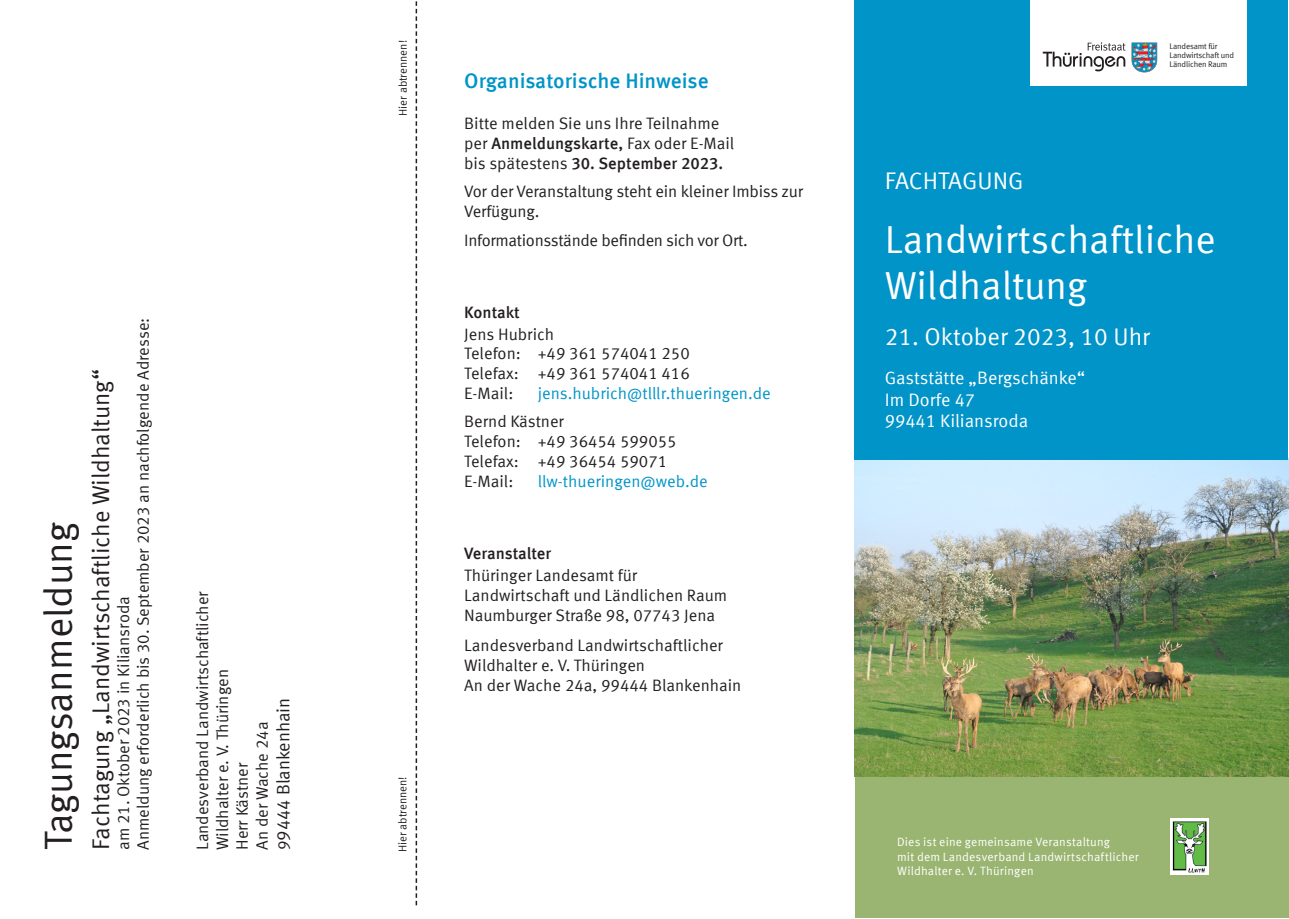
<style>
.page{position:relative;width:1289px;height:919px;background:#fff}
.page>*{position:absolute;margin:0;border:0;box-sizing:border-box;transform-origin:0 0}
.Titel_1{font:39px/46.8px "Meta Offc Pro Norm";color:#fff}
.Titel_1-2{font:39px "Meta Offc Pro Norm";color:#231f20}
.Titel_2{font:24px "Meta Offc Pro Norm";color:#231f20}
.Titel_2-2{font:24px "Meta Offc Pro Norm";color:#fff}
.Zwischenüberschrift{font:500 21px "Meta Offc Pro";letter-spacing:-.005em;color:#0094c8}
.Titel_3{font:18px "Meta Offc Pro Norm";color:#fff}
.Fließtext{font:18px "Meta Offc Pro Norm";color:#231f20}
.Fließtext-2{font:16.5px/19.8px "Meta Offc Pro Norm";color:#231f20}
.Fließtext-3{font:16.5px "Meta Offc Pro Norm";color:#0094c8}
.Fließtext-4{font:16.5px "Meta Offc Pro Norm";letter-spacing:-.02em;color:#231f20}
.Titel_3-2{font:16.5px "Meta Offc Pro Norm";color:#231f20}
.Fließtext-5{font:500 16.5px "Meta Offc Pro";letter-spacing:-.005em;color:#231f20}
.t1{font:12px/14.4px "Meta Offc Pro Norm";letter-spacing:.01em;color:#fff}
.Tabelle_7_5_pt{font:11.25px "Meta Offc Pro Norm";color:#231f20}
.t2{font:8.1px/9px "Meta Offc Pro Norm";letter-spacing:-.02em;color:#231f20}
.s1{font-size:16.5px}
.s2{font-family:"Meta Offc Pro";font-weight:500}
</style>
<div class="page">
<div style="left:854px;top:776px;width:434px;height:141px;background:#99b571"></div>
<img style="left:854px;top:458px;width:434px;height:318px">
<div style="left:1169px;top:818px;width:39px;height:57px;background:#fff"></div>
<img style="left:1172px;top:821px;width:35px;height:52px">
<div style="left:854px;top:0;width:433px;height:459px;background:#0094c8"></div>
<div style="left:1029px;top:0;width:217px;height:85px;background:#fff"></div>
<svg style="left:1042px;top:42px;width:83px;height:29px"></svg>
<svg style="left:1131px;top:43px;width:26px;height:29px"></svg>
<svg style="left:415px;top:1px;width:2px;height:904px"></svg>
<p class="Titel_1-2" style="left:29px;top:850px;width:329px;rotate:-90deg">Tagungsanmeldung</p>
<p class="Fließtext-2" style="left:132px;top:850px;width:533px;rotate:-90deg">Anmeldung erforderlich bis 30. September 2023 an nachfolgende Adresse:</p>
<p class="Titel_2" style="left:83px;top:850px;width:482px;rotate:-90deg">Fachtagung „Landwirtschaftliche Wildhaltung“</p>
<p class="Titel_3-2" style="left:111px;top:850px;width:255px;rotate:-90deg">am 21. Oktober 2023 in Kiliansroda</p>
<p class="Fließtext-2" style="left:192px;top:850px;width:260px;rotate:-90deg">Landesverband Landwirtschaftlicher<br>Wildhalter e. V. Thüringen</p>
<p class="Fließtext-2" style="left:231px;top:850px;width:130px;rotate:-90deg">Herr Kästner<br>An der Wache 24a</p>
<p class="Fließtext" style="left:269px;top:850px;width:154px;rotate:-90deg"><span class="s1">9</span>9444 Blankenhain</p>
<p class="Tabelle_7_5_pt" style="left:394px;top:116px;width:77px;rotate:-90deg">Hier abtrennen!</p>
<p class="Tabelle_7_5_pt" style="left:394px;top:852px;width:77px;rotate:-90deg">Hier abtrennen!</p>
<p class="Zwischenüberschrift" style="left:464px;top:65px;width:246px">Organisatorische Hinweise</p>
<p class="Fließtext-2" style="left:464px;top:113px;width:272px">Bitte melden Sie uns Ihre Teilnahme per <span class="s2">Anmeldungskarte,</span> Fax oder E-Mail bis spätestens <span class="s2">30. September 2023.</span></p>
<p class="Fließtext-2" style="left:464px;top:181px;width:340px">Vor der Veranstaltung steht ein kleiner Imbiss zur<br>Verfügung.</p>
<p class="Fließtext-4" style="left:464px;top:227px;width:285px">Informationsstände befinden sich vor Ort.</p>
<p class="Fließtext-5" style="left:464px;top:299px;width:57px">Kontakt</p>
<p class="Fließtext-2" style="left:464px;top:323px;width:91px">Jens Hubrich</p>
<p class="Fließtext-2" style="left:464px;top:343px;width:227px">Telefon: +49 361 574041 250</p>
<p class="Fließtext-2" style="left:464px;top:362px;width:227px">Telefax: +49 361 574041 416</p>
<p class="Fließtext-2" style="left:464px;top:382px;width:51px">E-Mail:</p>
<p class="Fließtext-3" style="left:537px;top:381px;width:234px">jens.hubrich@tlllr.thueringen.de</p>
<p class="Fließtext-2" style="left:464px;top:410px;width:101px">Bernd Kästner</p>
<p class="Fließtext-2" style="left:464px;top:430px;width:214px">Telefon: +49 36454 599055</p>
<p class="Fließtext-2" style="left:464px;top:450px;width:204px">Telefax: +49 36454 59071</p>
<p class="Fließtext-2" style="left:464px;top:470px;width:51px">E-Mail:</p>
<p class="Fließtext-3" style="left:537px;top:468px;width:171px">llw-thueringen@web.de</p>
<p class="Fließtext-5" style="left:464px;top:540px;width:89px">Veranstalter</p>
<p class="Fließtext-2" style="left:464px;top:564px;width:264px">Thüringer Landesamt für<br>Landwirtschaft und Ländlichen Raum</p>
<p class="Fließtext-2" style="left:464px;top:604px;width:252px">Naumburger Straße 98, 07743 Jena</p>
<p class="Fließtext-2" style="left:464px;top:634px;width:260px">Landesverband Landwirtschaftlicher<br>Wildhalter e. V. Thüringen</p>
<p class="Fließtext-2" style="left:464px;top:674px;width:279px">An der Wache 24a, 99444 Blankenhain</p>
<p class="t2" style="left:1169px;top:41px;width:66px">Landesamt für<br>Landwirtschaft und<br>Ländlichen Raum</p>
<p class="Titel_2-2" style="left:884px;top:162px;width:140px">FACHTAGUNG</p>
<p class="Titel_1" style="left:884px;top:213px;width:332px">Landwirtschaftliche<br>Wildhaltung</p>
<p class="Titel_2-2" style="left:884px;top:319px;width:267px">21. Oktober 2023, 10 Uhr</p>
<p class="Titel_3" style="left:884px;top:364px;width:202px">Gaststätte „Bergschänke“</p>
<p class="Titel_3" style="left:884px;top:386px;width:92px">Im Dorfe 47</p>
<p class="Titel_3" style="left:884px;top:407px;width:145px">99441 Kiliansroda</p>
<p class="t1" style="left:897px;top:834px;width:243px">Dies ist eine gemeinsame Veranstaltung<br>mit dem Landesverband Landwirtschaftlicher</p>
<p class="t1" style="left:897px;top:863px;width:138px">Wildhalter e. V. Thüringen</p>
</div>
